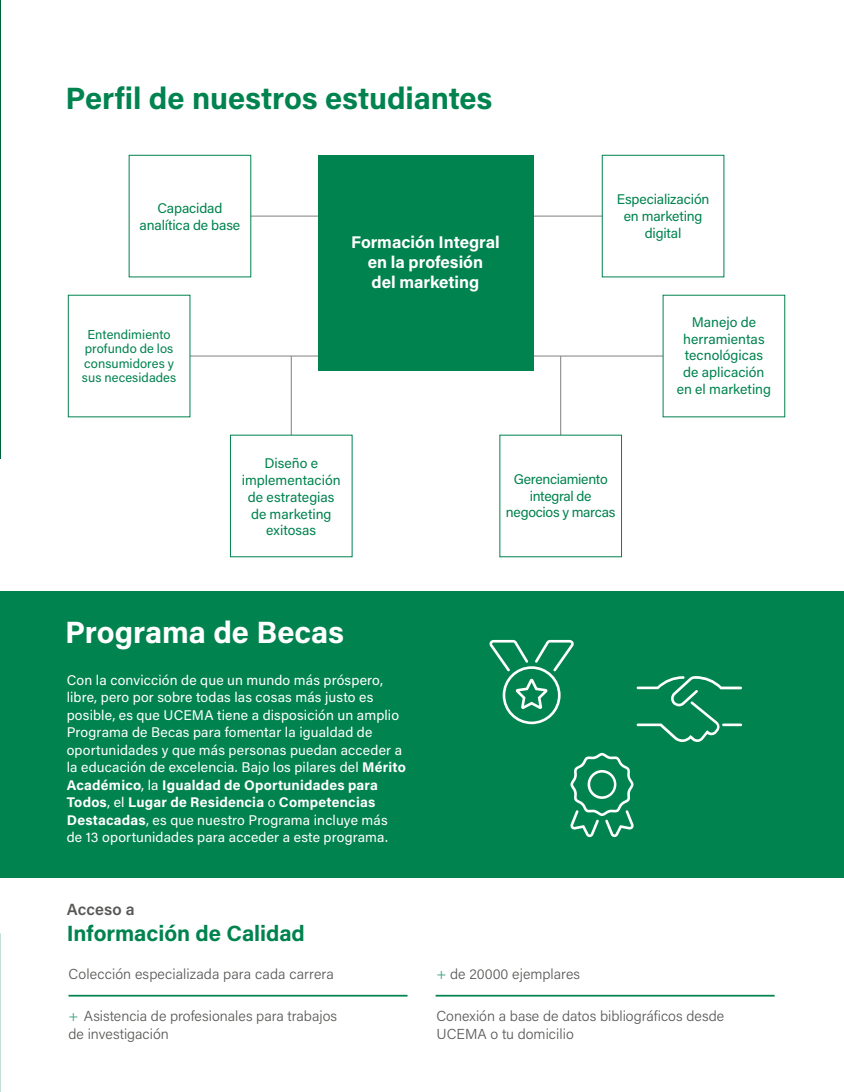
<style>
.page{position:relative;width:844px;height:1092px;background:#fff}
.page>*{position:absolute;margin:0;border:0;box-sizing:border-box;transform-origin:0 0}
.t1{font:700 30.8px "Acumin Pro";letter-spacing:-.005em;color:#00834f}
.t2{font:700 30.8px "Acumin Pro";letter-spacing:-.005em;color:#fff}
.t3{font:700 22.05px "Acumin Pro";color:#00834f}
.t4{font:700 16.97px/20.3px "Acumin Pro";color:#fff;text-align:center}
.t5{font:600 16.28px "Acumin Pro";letter-spacing:.01em;color:#585856}
.t6{font:300 14.35px/17.3px "Acumin Pro";color:#585856}
.t7{font:300 14.35px/17.3px "Acumin Pro";color:#595958}
.t8{font:14px/17.5px "Acumin Pro";letter-spacing:.01em;color:#fff}
.t9{font:14px/16.8px "Acumin Pro";letter-spacing:-.005em;color:#00834f;text-align:center}
.t10{font:12.95px/14.5px "Acumin Pro";letter-spacing:.005em;color:#00834f;text-align:center}
.s1{font-weight:700}
.s2{color:#439f84}
</style>
<div class="page">
<hr style="left:0;top:0;width:1px;height:458px;background:#00633b">
<div style="left:0;top:591px;width:843px;height:286px;background:#00834f"></div>
<hr style="left:68px;top:994px;width:339px;height:2px;background:#00834f">
<hr style="left:435px;top:994px;width:339px;height:2px;background:#00834f">
<svg style="left:489px;top:640px;width:85px;height:84px"></svg>
<svg style="left:636px;top:676px;width:106px;height:66px"></svg>
<svg style="left:570px;top:752px;width:63px;height:85px"></svg>
<hr style="left:560px;top:356px;width:1px;height:79px;background:#808080">
<hr style="left:251px;top:216px;width:67px;height:1px;background:#808080">
<hr style="left:533px;top:216px;width:69px;height:1px;background:#808080">
<hr style="left:190px;top:356px;width:128px;height:1px;background:#808080">
<hr style="left:533px;top:356px;width:130px;height:1px;background:#808080">
<div style="left:318px;top:155px;width:215px;height:215px;background:#00834f"></div>
<hr style="left:291px;top:356px;width:1px;height:79px;background:#808080">
<h1 class="t1" style="left:66px;top:76px;width:428px">Perfil de nuestros estudiantes</h1>
<p class="t9" style="left:139px;top:199px;width:102px">Capacidad analítica de base</p>
<p class="t10" style="left:82px;top:326px;width:96px">Entendimiento profundo de los consumidores y sus necesidades</p>
<p class="t4" style="left:351px;top:231px;width:150px">Formación Integral en la profesión<br>del marketing</p>
<p class="t9" style="left:616px;top:190px;width:94px">Especialización en marketing digital</p>
<p class="t9" style="left:676px;top:313px;width:96px">Manejo de herramientas tecnológicas de aplicación en el marketing</p>
<p class="t9" style="left:242px;top:454px;width:100px">Diseño e implementación de estrategias de marketing exitosas</p>
<p class="t9" style="left:506px;top:470px;width:111px">Gerenciamiento integral de negocios y marcas</p>
<h1 class="t2" style="left:65px;top:610px;width:280px">Programa de Becas</h1>
<p class="t8" style="left:67px;top:670px;width:340px">Con la convicción de que un mundo más próspero, libre, pero por sobre todas las cosas más justo es posible, es que UCEMA tiene a disposición un amplio Programa de Becas para fomentar la igualdad de oportunidades y que más personas puedan acceder a la educación de excelencia. Bajo los pilares del <span class="s1">Mérito Académico</span>, la <span class="s1">Igualdad de Oportunidades para Todos</span>, el <span class="s1">Lugar de Residencia</span> o <span class="s1">Competencias Destacadas</span>, es que nuestro Programa incluye más de 13 oportunidades para acceder a este programa.</p>
<p class="t5" style="left:67px;top:897px;width:69px">Acceso a</p>
<h2 class="t3" style="left:67px;top:917px;width:239px">Información de Calidad</h2>
<p class="t6" style="left:68px;top:964px;width:267px">Colección especializada para cada carrera</p>
<p class="t6" style="left:68px;top:1006px;width:270px"><span class="s2">+</span> Asistencia de profesionales para trabajos de investigación</p>
<p class="t7" style="left:436px;top:964px;width:145px"><span class="s2">+</span> de 20000 ejemplares</p>
<p class="t7" style="left:436px;top:1006px;width:289px">Conexión a base de datos bibliográficos desde<br>UCEMA o tu domicilio</p>
</div>
